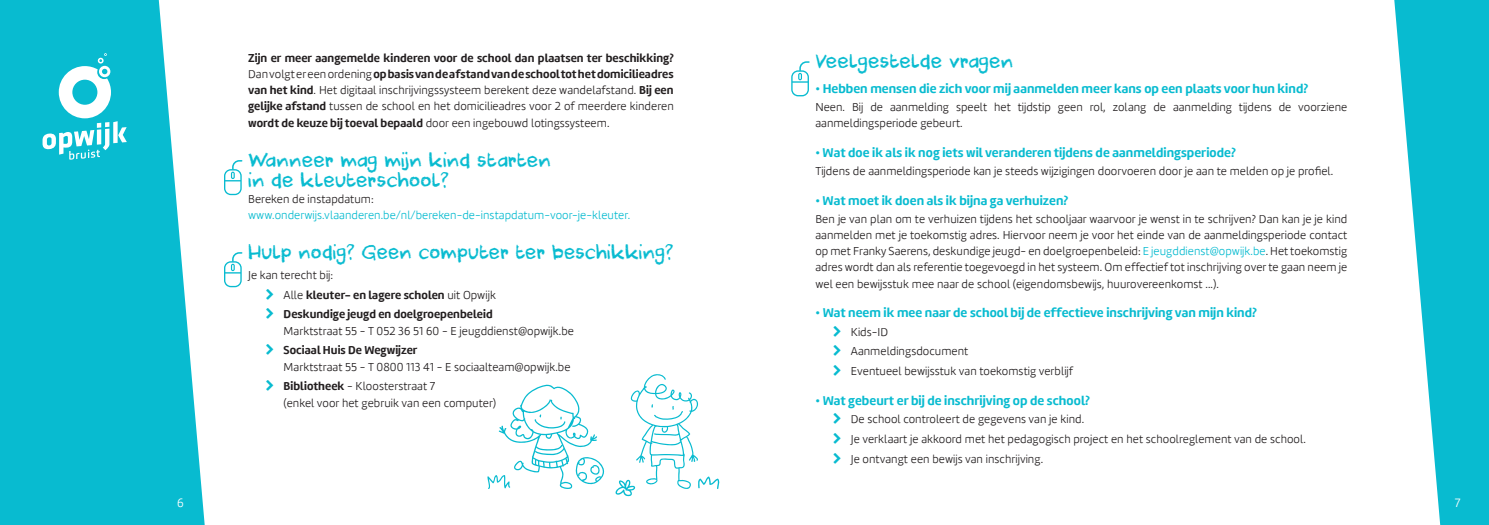
<style>
.page{position:relative;width:1489px;height:525px;background:#fff}
.page>*{position:absolute;margin:0;border:0;box-sizing:border-box;transform-origin:0 0}
.Titelniv1{font:18.75px "DK Cool Crayon";letter-spacing:.005em;color:#08bbd0}
.broodTekst{font:18.75px/20px "DK Cool Crayon";letter-spacing:.005em;color:#08bbd0}
.Titelniv2{font:700 13.12px "Marine";letter-spacing:.005em;color:#08bbd0}
.t1{font:300 12.5px "Marine";color:#fff}
.broodTekst-2{font:300 11.88px/16.2px "Marine";letter-spacing:.005em;color:#231f20}
.broodTekst-3{font:700 11.88px/16.2px "Marine";letter-spacing:.005em;color:#231f20;text-align:justify}
.broodTekst-4{font:300 11.88px/16.2px "Marine";letter-spacing:.005em;color:#08bbd0}
.s1{font-weight:300}
.s2{color:#231f20}
.s3{font-weight:700}
.s4{color:#08bbd0}
</style>
<div class="page">
<svg style="left:0;top:0;width:205px;height:524px;fill:#08bbd0"></svg>
<svg style="left:1394px;top:0;width:94px;height:524px;fill:#08bbd0"></svg>
<svg style="left:43px;top:53px;width:84px;height:106px"></svg>
<svg style="left:224px;top:160px;width:19px;height:35px"></svg>
<svg style="left:224px;top:252px;width:19px;height:35px"></svg>
<svg style="left:791px;top:61px;width:19px;height:35px"></svg>
<svg style="left:487px;top:384px;width:117px;height:105px"></svg>
<svg style="left:615px;top:374px;width:105px;height:122px"></svg>
<p class="broodTekst-3" style="left:248px;top:49px;width:427px">Zijn er meer aangemelde kinderen voor de school dan plaatsen ter beschikking?<br><span class="s1">Dan volgt er een ordening</span> op basis van de afstand van de school tot het domicilieadres van het kind<span class="s1">. Het digitaal inschrijvingssysteem berekent deze wandelafstand.</span> Bij een gelijke afstand <span class="s1">tussen de school en het domicilieadres voor 2 of meerdere kinderen </span>wordt de keuze bij toeval bepaald <span class="s1">door een ingebouwd lotingssysteem.</span></p>
<p class="broodTekst" style="left:248px;top:150px;width:304px">Wanneer mag mijn kind starten in de kleuterschool?</p>
<p class="broodTekst-4" style="left:248px;top:191px;width:384px"><span class="s2">Bereken de instapdatum: </span>www.onderwijs.vlaanderen.be/nl/bereken-de-instapdatum-voor-je-kleuter.</p>
<p class="Titelniv1" style="left:248px;top:240px;width:426px">Hulp nodig? Geen computer ter beschikking?</p>
<p class="broodTekst-2" style="left:248px;top:266px;width:87px">Je kan terecht bij:</p>
<p class="broodTekst-3" style="left:283px;top:286px;width:214px"><span class="s1">Alle</span> kleuter- en lagere scholen <span class="s1">uit Opwijk</span></p>
<p class="broodTekst-2" style="left:283px;top:306px;width:292px"><span class="s3">Deskundige jeugd en doelgroepenbeleid<br></span>Marktstraat 55 - T 052 36 51 60 - E jeugddienst@opwijk.be</p>
<p class="broodTekst-2" style="left:283px;top:342px;width:288px"><span class="s3">Sociaal Huis De Wegwijzer<br></span>Marktstraat 55 - T 0800 113 41 - E sociaalteam@opwijk.be</p>
<p class="broodTekst-2" style="left:283px;top:378px;width:214px"><span class="s3">Bibliotheek</span> - Kloosterstraat 7<br>(enkel voor het gebruik van een computer)</p>
<p class="Titelniv1" style="left:815px;top:49px;width:199px">Veelgestelde vragen</p>
<p class="Titelniv2" style="left:815px;top:79px;width:494px">• Hebben mensen die zich voor mij aanmelden meer kans op een plaats voor hun kind?</p>
<p class="broodTekst-2" style="left:815px;top:98px;width:533px">Neen. Bij de aanmelding speelt het tijdstip geen rol, zolang de aanmelding tijdens de voorziene aanmeldingsperiode gebeurt.</p>
<p class="Titelniv2" style="left:815px;top:143px;width:422px">• Wat doe ik als ik nog iets wil veranderen tijdens de aanmeldingsperiode?</p>
<p class="broodTekst-2" style="left:815px;top:162px;width:519px">Tijdens de aanmeldingsperiode kan je steeds wijzigingen doorvoeren door je aan te melden op je profiel.</p>
<p class="Titelniv2" style="left:815px;top:191px;width:254px">• Wat moet ik doen als ik bijna ga verhuizen?</p>
<p class="broodTekst-2" style="left:815px;top:210px;width:533px;text-align:justify">Ben je van plan om te verhuizen tijdens het schooljaar waarvoor je wenst in te schrijven? Dan kan je je kind aanmelden met je toekomstig adres. Hiervoor neem je voor het einde van de aanmeldingsperiode contact op met Franky Saerens, deskundige jeugd- en doelgroepenbeleid: <span class="s4">E jeugddienst@opwijk.be</span>. Het toekomstig adres wordt dan als referentie toegevoegd in het systeem. Om effectief tot inschrijving over te gaan neem je wel een bewijsstuk mee naar de school (eigendomsbewijs, huurovereenkomst ...).</p>
<p class="Titelniv2" style="left:815px;top:304px;width:443px">• Wat neem ik mee naar de school bij de effectieve inschrijving van mijn kind?</p>
<p class="broodTekst-2" style="left:850px;top:323px;width:39px">Kids-ID</p>
<p class="broodTekst-2" style="left:850px;top:343px;width:119px">Aanmeldingsdocument</p>
<p class="broodTekst-2" style="left:850px;top:363px;width:224px">Eventueel bewijsstuk van toekomstig verblijf</p>
<p class="Titelniv2" style="left:815px;top:392px;width:276px">• Wat gebeurt er bij de inschrijving op de school?</p>
<p class="broodTekst-2" style="left:850px;top:410px;width:235px">De school controleert de gegevens van je kind.</p>
<p class="broodTekst-2" style="left:850px;top:430px;width:456px">Je verklaart je akkoord met het pedagogisch project en het schoolreglement van de school.</p>
<p class="broodTekst-2" style="left:850px;top:450px;width:194px">Je ontvangt een bewijs van inschrijving.</p>
<p class="t1" style="left:177px;top:495px;width:8px">6</p>
<p class="t1" style="left:1454px;top:495px;width:7px">7</p>
</div>
